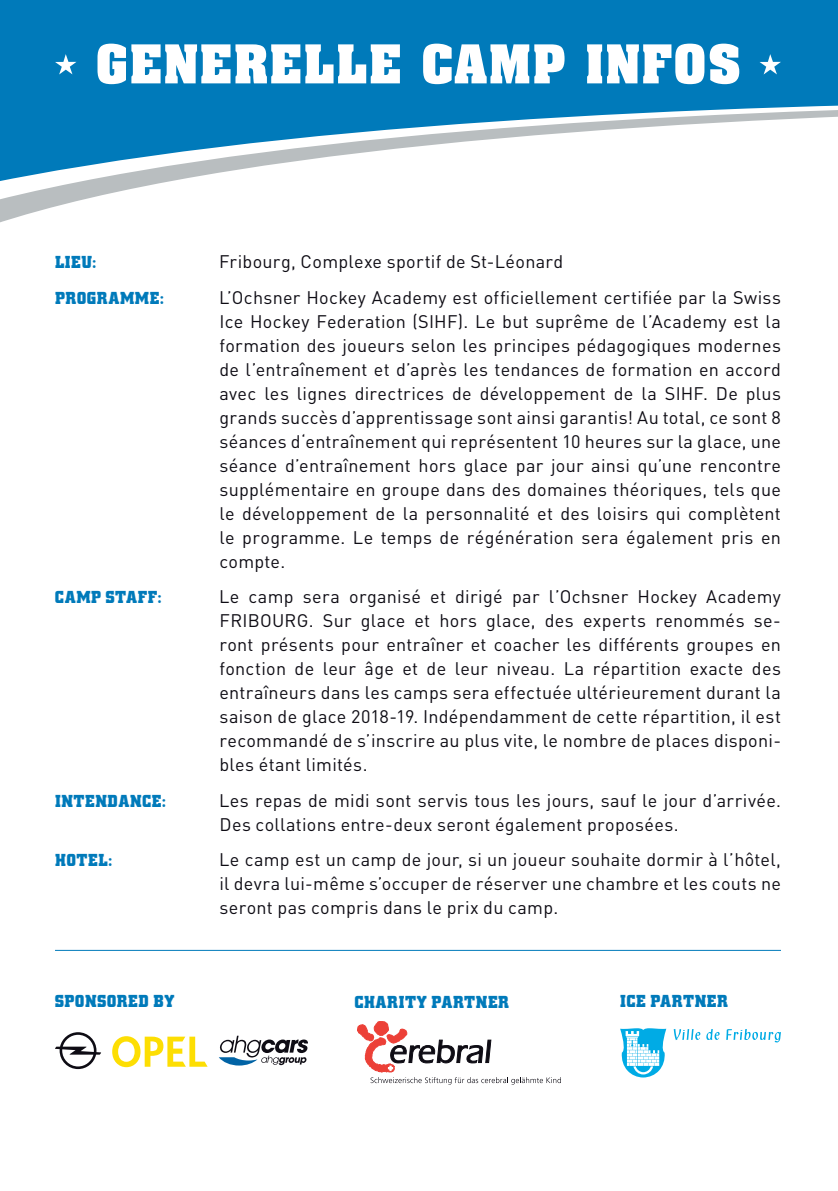
<style>
.page{position:relative;width:838px;height:1191px;background:#fff}
.page>*{position:absolute;margin:0;border:0;box-sizing:border-box;transform-origin:0 0}
.t1{font:700 52.4px "Aachen BT";letter-spacing:.01em;color:#fff}
.t2{font:18px/24px "DIN Pro";letter-spacing:.015em;color:#0e0c14;text-align:justify}
.t3{font:700 18px "City D";letter-spacing:.035em;color:#007aba}
</style>
<div class="page">
<svg style="left:0;top:187px;width:140px;height:20px;fill:#b9bec0"></svg>
<svg style="left:0;top:0;width:838px;height:187px;fill:#007aba"></svg>
<svg style="left:55px;top:54px;width:21px;height:20px"></svg>
<svg style="left:759px;top:54px;width:22px;height:20px"></svg>
<hr style="left:55px;top:949px;width:726px;height:1px;background:#007aba">
<svg style="left:620px;top:1028px;width:46px;height:49px"></svg>
<svg style="left:673px;top:1029px;width:108px;height:13px"></svg>
<svg style="left:55px;top:1032px;width:46px;height:36px"></svg>
<svg style="left:112px;top:1036px;width:95px;height:30px"></svg>
<svg style="left:219px;top:1035px;width:89px;height:30px"></svg>
<svg style="left:357px;top:1021px;width:204px;height:63px"></svg>
<h1 class="t1" style="left:95px;top:31px;width:647px">GENERELLE CAMP INFOS</h1>
<p class="t3" style="left:55px;top:252px;width:43px">LIEU:</p>
<p class="t2" style="left:219px;top:249px;width:346px">Fribourg, Complexe sportif de St-Léonard</p>
<p class="t3" style="left:55px;top:287px;width:111px">PROGRAMME:</p>
<p class="t2" style="left:219px;top:284px;width:563px">L’Ochsner Hockey Academy est officiellement certifiée par la Swiss Ice Hockey Federation (SIHF). Le but suprême de l’Academy est la formation des joueurs selon les principes pédagogiques modernes de l’entraînement et d’après les tendances de formation en accord avec les lignes directrices de développement de la SIHF. De plus grands succès d’apprentissage sont ainsi garantis! Au total, ce sont 8 séances d‘entraînement qui représentent 10 heures sur la glace, une séance d’entraînement hors glace par jour ainsi qu’une rencontre supplémentaire en groupe dans des domaines théoriques, tels que le développement de la personnalité et des loisirs qui complètent le programme. Le temps de régénération sera également pris en compte.</p>
<p class="t3" style="left:55px;top:587px;width:108px">CAMP STAFF:</p>
<p class="t2" style="left:219px;top:583px;width:563px">Le camp sera organisé et dirigé par l’Ochsner Hockey Academy FRIBOURG. Sur glace et hors glace, des experts renommés se&shy;ront présents pour entraîner et coacher les différents groupes en fonction de leur âge et de leur niveau. La répartition exacte des entraîneurs dans les camps sera effectuée ultérieurement durant la saison de glace 2018-19. Indépendamment de cette répartition, il est recommandé de s’inscrire au plus vite, le nombre de places disponi&shy;bles étant limités.</p>
<p class="t3" style="left:55px;top:790px;width:113px">INTENDANCE:</p>
<p class="t2" style="left:219px;top:787px;width:563px">Les repas de midi sont servis tous les jours, sauf le jour d’arrivée.<br>Des collations entre-deux seront également proposées.</p>
<p class="t3" style="left:55px;top:849px;width:59px">HOTEL:</p>
<p class="t2" style="left:219px;top:846px;width:563px">Le camp est un camp de jour, si un joueur souhaite dormir à l’hôtel, il devra lui-même s’occuper de réserver une chambre et les couts ne seront pas compris dans le prix du camp.</p>
<p class="t3" style="left:55px;top:991px;width:121px">SPONSORED BY</p>
<p class="t3" style="left:354px;top:991px;width:156px">CHARITY PARTNER</p>
<p class="t3" style="left:620px;top:991px;width:109px">ICE PARTNER</p>
</div>
